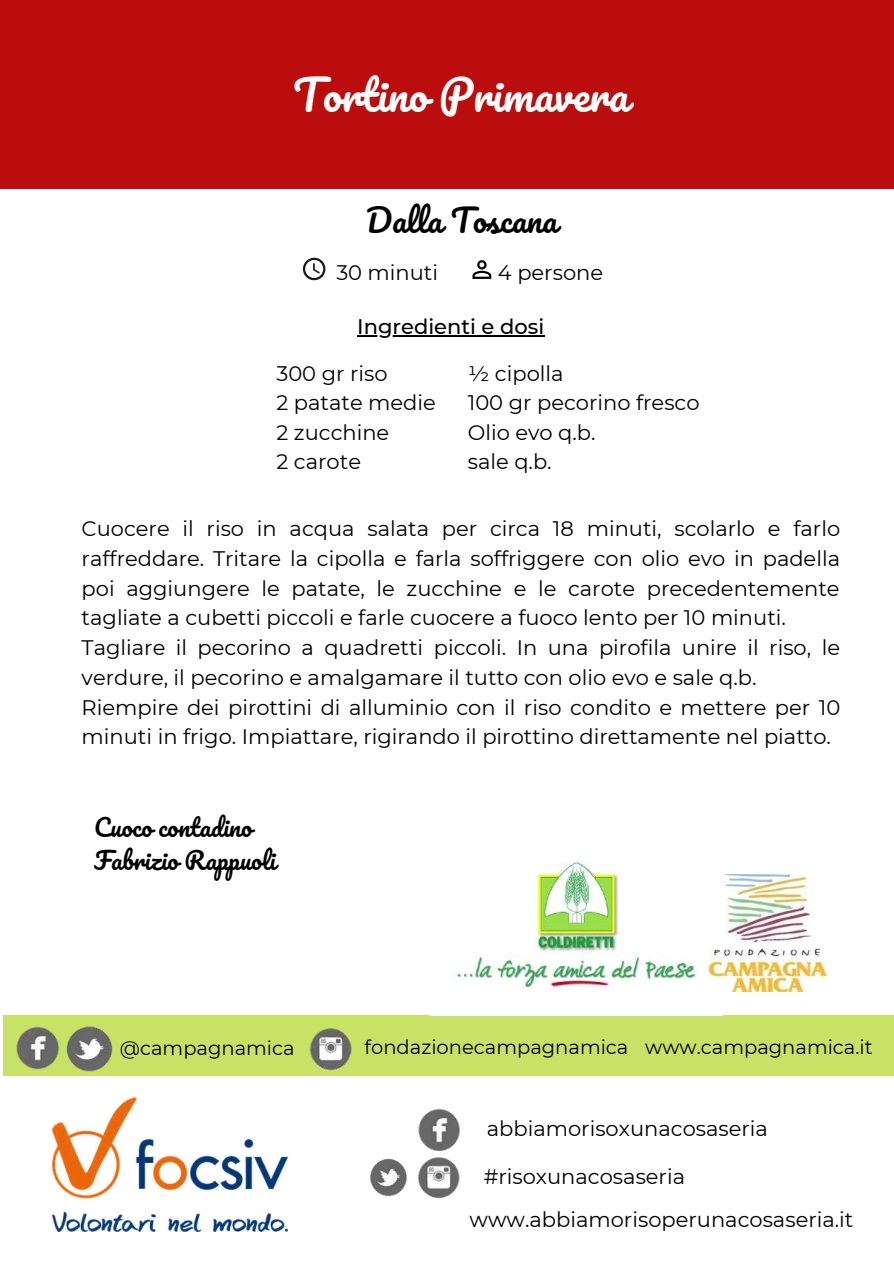
<style>
.page{position:relative;width:894px;height:1264px;background:#fff}
.page>*{position:absolute;margin:0;border:0;box-sizing:border-box;transform-origin:0 0}
.t1{font:42.15px "Pacifico";color:#fff}
.t2{font:31.5px "Pacifico";color:#000}
.t3{font:24px/32.7px "Pacifico";color:#000}
.t4{font:21px/29.7px "Montserrat";color:#000}
.t5{font:500 21px "Montserrat";color:#000}
.t6{font:19.5px "Montserrat";color:#000}
</style>
<div class="page">
<div style="left:0;top:0;width:893px;height:188px;background:#bb0d0d"></div>
<div style="left:3px;top:1015px;width:890px;height:60px;background:#c9e265"></div>
<img style="left:456px;top:862px;width:241px;height:128px">
<img style="left:709px;top:874px;width:117px;height:117px">
<img style="left:53px;top:1097px;width:234px;height:134px">
<img style="left:417px;top:1108px;width:44px;height:91px">
<img style="left:370px;top:1158px;width:37px;height:39px">
<img style="left:16px;top:1026px;width:43px;height:43px">
<img style="left:66px;top:1026px;width:47px;height:46px">
<img style="left:309px;top:1028px;width:43px;height:43px">
<svg style="left:303px;top:258px;width:22px;height:22px"></svg>
<svg style="left:472px;top:260px;width:19px;height:19px"></svg>
<hr style="left:357px;top:335px;width:187px;height:1px;background:#000">
<h1 class="t1" style="left:293px;top:73px;width:337px">Tortino Primavera</h1>
<h2 class="t2" style="left:365px;top:204px;width:193px">Dalla Toscana</h2>
<p class="t4" style="left:336px;top:257px;width:103px">30 minuti</p>
<p class="t4" style="left:498px;top:257px;width:107px">4 persone</p>
<p class="t5" style="left:357px;top:314px;width:188px">Ingredienti e dosi</p>
<p class="t4" style="left:467px;top:359px;width:233px;line-height:29.2px">½ cipolla<br>100 gr pecorino fresco<br>Olio evo q.b.<br>sale q.b.</p>
<p class="t4" style="left:276px;top:359px;width:161px;line-height:29.2px">300 gr riso<br>2 patate medie<br>2 zucchine<br>2 carote</p>
<p class="t4" style="left:82px;top:513px;width:759px">Cuocere il riso in acqua salata per circa 18 minuti, scolarlo e farlo raffreddare. Tritare la cipolla e farla soffriggere con olio evo in padella poi aggiungere le patate, le zucchine e le carote precedentemente tagliate a cubetti piccoli e farle cuocere a fuoco lento per 10 minuti.<br>Tagliare il pecorino a quadretti piccoli. In una pirofila unire il riso, le verdure, il pecorino e amalgamare il tutto con olio evo e sale q.b.<br>Riempire dei pirottini di alluminio con il riso condito e mettere per 10 minuti in frigo. Impiattare, rigirando il pirottino direttamente nel piatto.</p>
<p class="t3" style="left:94px;top:812px;width:183px">Cuoco contadino<br>Fabrizio Rappuoli</p>
<p class="t6" style="left:120px;top:1035px;width:176px">@campagnamica</p>
<p class="t6" style="left:364px;top:1034px;width:509px">fondazionecampagnamica www.campagnamica.it</p>
<p class="t4" style="left:486px;top:1113px;width:282px">abbiamorisoxunacosaseria</p>
<p class="t4" style="left:483px;top:1161px;width:203px">#risoxunacosaseria</p>
<p class="t4" style="left:469px;top:1204px;width:385px">www.abbiamorisoperunacosaseria.it</p>
</div>
